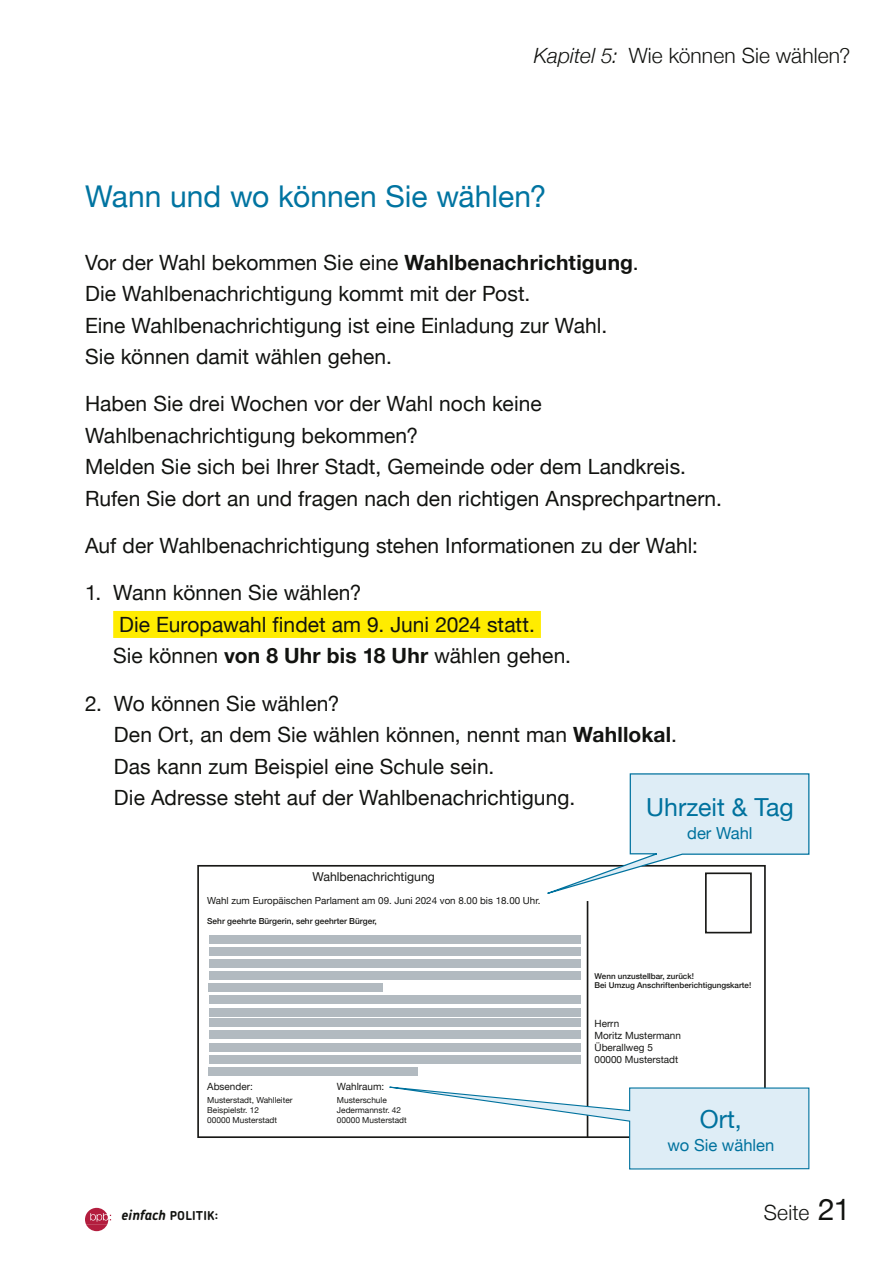
<style>
.page{position:relative;width:893px;height:1263px;background:#fff}
.page>*{position:absolute;margin:0;border:0;box-sizing:border-box;transform-origin:0 0}
.h5_zwischenheadline{font:30px "Helvetica Neue";color:#0074a1}
.t1{font:24.9px "Helvetica Neue";color:#00729e}
.p_fliess{font:21px/31.5px "Helvetica Neue";letter-spacing:.005em;color:#121310}
.t2{font:300 21px "Helvetica Neue";letter-spacing:.005em;color:#121310}
.t3{font:16.65px "Helvetica Neue";color:#00729e}
.t4{font:12.3px "Helvetica Neue";color:#181816}
.t5{font:700 12.3px "Chevin";letter-spacing:.015em;color:#121310}
.t6{font:9.9px/12px "Helvetica Neue";color:#181816}
.t7{font:9.75px "Helvetica Neue";color:#181816}
.t8{font:8.25px/9.9px "Helvetica Neue";color:#181816}
.t9{font:500 8.25px "Helvetica Neue";color:#181816}
.t10{font:500 8.1px/9.6px "Helvetica Neue";color:#181816}
.s1{font-style:italic}
.s2{font-weight:700}
.s3{font-style:italic;font-size:14.1px}
.s4{font-weight:400;font-size:30px}
</style>
<div class="page">
<svg style="left:85px;top:1208px;width:26px;height:23px"></svg>
<div style="left:113px;top:611px;width:428px;height:27px;background:#ffec00"></div>
<hr style="left:587px;top:901px;width:1px;height:237px;background:#181816">
<div style="left:705px;top:872px;width:47px;height:61px;border:2px solid #181816"></div>
<svg style="left:546px;top:773px;width:264px;height:122px"></svg>
<div style="left:209px;top:935px;width:371px;height:8px;background:#b2bac0"></div>
<div style="left:209px;top:947px;width:371px;height:8px;background:#b2bac0"></div>
<div style="left:209px;top:959px;width:371px;height:8px;background:#b2bac0"></div>
<div style="left:209px;top:971px;width:371px;height:9px;background:#b2bac0"></div>
<div style="left:209px;top:996px;width:371px;height:8px;background:#b2bac0"></div>
<div style="left:209px;top:1008px;width:371px;height:8px;background:#b2bac0"></div>
<div style="left:209px;top:1019px;width:371px;height:8px;background:#b2bac0"></div>
<div style="left:209px;top:1031px;width:371px;height:8px;background:#b2bac0"></div>
<div style="left:209px;top:1043px;width:371px;height:8px;background:#b2bac0"></div>
<div style="left:209px;top:1055px;width:371px;height:8px;background:#b2bac0"></div>
<div style="left:209px;top:1067px;width:209px;height:8px;background:#b2bac0"></div>
<div style="left:209px;top:984px;width:174px;height:8px;background:#b2bac0"></div>
<svg style="left:388px;top:1086px;width:422px;height:84px"></svg>
<p class="t2" style="left:534px;top:38px;width:318px"><span class="s1">Kapitel 5:</span> Wie können Sie wählen?</p>
<p class="h5_zwischenheadline" style="left:85px;top:174px;width:463px">Wann und wo können Sie wählen?</p>
<p class="p_fliess" style="left:85px;top:248px;width:555px">Vor der Wahl bekommen Sie eine <span class="s2">Wahlbenachrichtigung</span>.<br>Die Wahlbenachrichtigung kommt mit der Post.<br>Eine Wahlbenachrichtigung ist eine Einladung zur Wahl.<br>Sie können damit wählen gehen.</p>
<p class="p_fliess" style="left:85px;top:389px;width:638px">Haben Sie drei Wochen vor der Wahl noch keine Wahlbenachrichtigung bekommen?<br>Melden Sie sich bei Ihrer Stadt, Gemeinde oder dem Landkreis.<br>Rufen Sie dort an und fragen nach den richtigen Ansprechpartnern.</p>
<p class="p_fliess" style="left:85px;top:531px;width:614px">Auf der Wahlbenachrichtigung stehen Informationen zu der Wahl:</p>
<p class="p_fliess" style="left:85px;top:578px;width:18px">1.</p>
<p class="p_fliess" style="left:113px;top:578px;width:459px">Wann können Sie wählen?<br>Die Europawahl findet am 9. Juni 2024 statt.<br>Sie können <span class="s2">von 8 Uhr bis 18 Uhr</span> wählen gehen.</p>
<p class="p_fliess" style="left:85px;top:689px;width:18px">2.</p>
<p class="p_fliess" style="left:114px;top:689px;width:564px">Wo können Sie wählen?<br>Den Ort, an dem Sie wählen können, nennt man <span class="s2">Wahllokal</span>.<br>Das kann zum Beispiel eine Schule sein.<br>Die Adresse steht auf der Wahlbenachrichtigung.</p>
<p class="t1" style="left:646px;top:789px;width:149px">Uhrzeit &amp; Tag</p>
<p class="t3" style="left:687px;top:821px;width:67px">der Wahl</p>
<p class="t4" style="left:313px;top:868px;width:124px">Wahlbenachrichtigung</p>
<p class="t7" style="left:207px;top:894px;width:335px">Wahl zum Europäischen Parlament am 09. Juni 2024 von 8.00 bis 18.00 Uhr.</p>
<p class="t9" style="left:207px;top:914px;width:171px">Sehr geehrte Bürgerin, sehr geehrter Bürger,</p>
<p class="t6" style="left:207px;top:1081px;width:47px">Absender:</p>
<p class="t8" style="left:207px;top:1095px;width:87px">Musterstadt, Wahlleiter<br>Beispielstr. 12<br>00000 Musterstadt</p>
<p class="t6" style="left:337px;top:1081px;width:49px">Wahlraum:</p>
<p class="t8" style="left:337px;top:1095px;width:71px">Musterschule<br>Jedermannstr. 42<br>00000 Musterstadt</p>
<p class="t10" style="left:594px;top:970px;width:158px">Wenn unzustellbar, zurück!<br>Bei Umzug Anschriftenberichtigungskarte!</p>
<p class="t6" style="left:594px;top:1018px;width:88px">Herrn<br>Moritz Mustermann<br>Überallweg 5<br>00000 Musterstadt</p>
<p class="t1" style="left:700px;top:1101px;width:43px">Ort,</p>
<p class="t3" style="left:667px;top:1133px;width:109px">wo Sie wählen</p>
<p class="t5" style="left:121px;top:1208px;width:98px"><span class="s3">einfach</span> POLITIK:</p>
<p class="t2" style="left:764px;top:1196px;width:88px">Seite <span class="s4">21</span></p>
</div>
